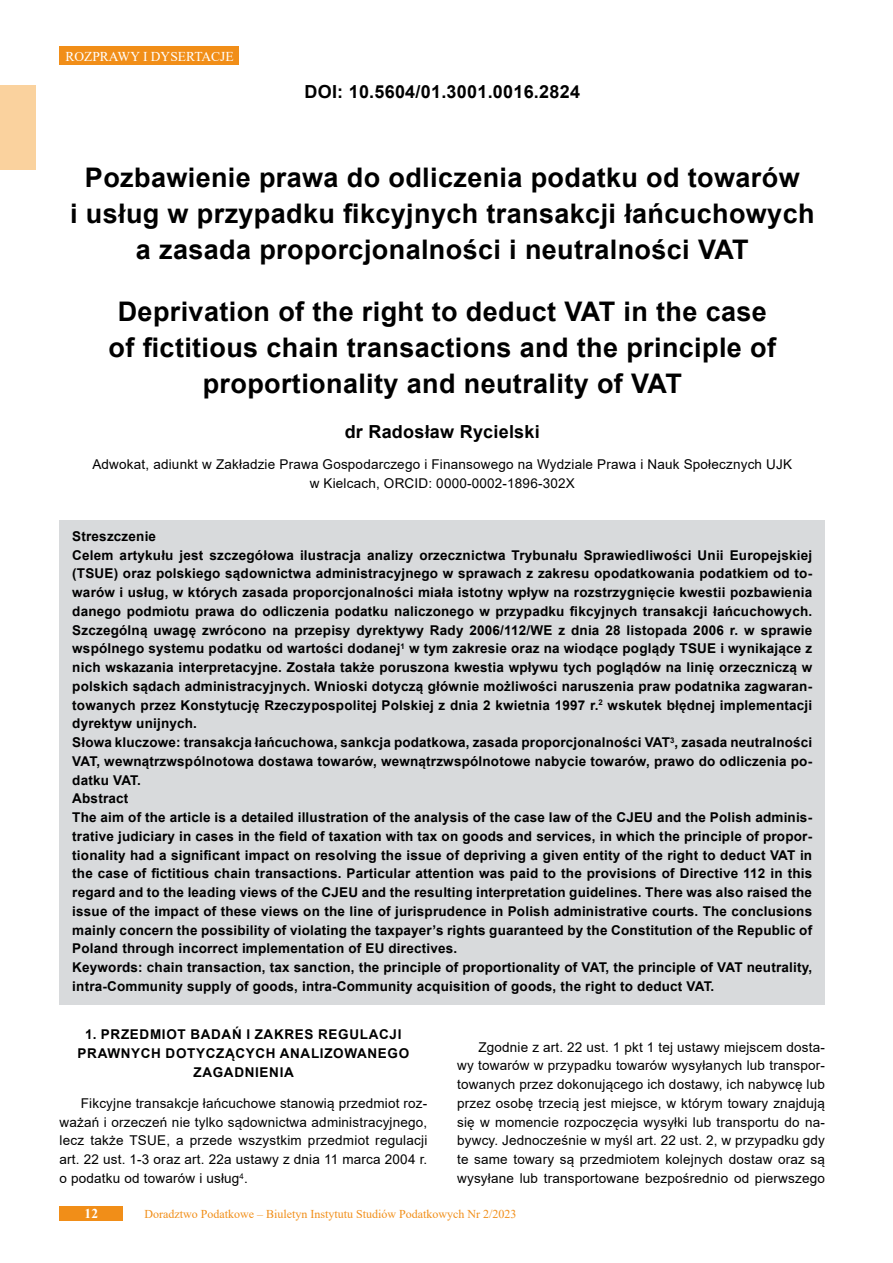
<style>
.page{position:relative;width:893px;height:1263px;background:#fff}
.page>*{position:absolute;margin:0;border:0;box-sizing:border-box;transform-origin:0 0}
.tytul{font:700 27px/36px "Arial";letter-spacing:.015em;color:#000;text-align:center}
.doi{font:700 18px "Arial";letter-spacing:.015em;color:#000}
.autor1{font:700 18px "Arial";letter-spacing:.015em;color:#000}
.lead{font:700 13.5px/18.8px "Arial";letter-spacing:.015em;color:#000;text-align:justify}
.tekst{font:13.5px/18.8px "Arial";letter-spacing:.015em;color:#000;text-align:justify}
.inf_o_autorze{font:13.5px/18.8px "Arial";letter-spacing:.015em;color:#000;text-align:center}
.Srodtytul{font:700 13.5px/18.8px "Arial";letter-spacing:.05em;color:#000;text-align:center}
.t1{font:13.5px "Times New Roman";color:#fff}
.t2{font:700 13.5px "Times New Roman";color:#fff}
.t3{font:12px "Times New Roman";color:#f18e18}
</style>
<div class="page">
<div style="left:60px;top:1205px;width:63px;height:15px;background:#f18e18"></div>
<div style="left:60px;top:46px;width:179px;height:19px;background:#f18e18"></div>
<div style="left:0;top:85px;width:36px;height:85px;background:#fad29e"></div>
<div style="left:60px;top:520px;width:765px;height:34px;background:#d8dadc"></div>
<div style="left:60px;top:539px;width:765px;height:203px;background:#d8dadc"></div>
<div style="left:60px;top:727px;width:765px;height:71px;background:#d8dadc"></div>
<div style="left:60px;top:783px;width:765px;height:34px;background:#d8dadc"></div>
<div style="left:60px;top:802px;width:765px;height:165px;background:#d8dadc"></div>
<div style="left:60px;top:952px;width:765px;height:52px;background:#d8dadc"></div>
<p class="t1" style="left:65px;top:47px;width:170px">ROZPRAWY I DYSERTACJE</p>
<p class="doi" style="left:304px;top:79px;width:277px">DOI: 10.5604/01.3001.0016.2824</p>
<p class="tytul" style="left:70px;top:160px;width:746px">Pozbawienie prawa do odliczenia podatku od towarów<br>i usług w przypadku fikcyjnych transakcji łańcuchowych a zasada proporcjonalności i neutralności VAT</p>
<p class="tytul" style="left:109px;top:294px;width:669px">Deprivation of the right to deduct VAT in the case of fictitious chain transactions and the principle of proportionality and neutrality of VAT</p>
<p class="autor1" style="left:345px;top:419px;width:197px">dr Radosław Rycielski</p>
<p class="inf_o_autorze" style="left:92px;top:455px;width:701px">Adwokat, adiunkt w Zakładzie Prawa Gospodarczego i Finansowego na Wydziale Prawa i Nauk Społecznych UJK w Kielcach, ORCID: 0000-0002-1896-302X</p>
<p class="lead" style="left:72px;top:527px;width:85px">Streszczenie</p>
<p class="lead" style="left:72px;top:546px;width:741px">Celem artykułu jest szczegółowa ilustracja analizy orzecznictwa Trybunału Sprawiedliwości Unii Europejskiej (TSUE) oraz polskiego sądownictwa administracyjnego w sprawach z zakresu opodatkowania podatkiem od to&shy;warów i usług, w których zasada proporcjonalności miała istotny wpływ na rozstrzygnięcie kwestii pozbawienia danego podmiotu prawa do odliczenia podatku naliczonego w przypadku fikcyjnych transakcji łańcuchowych.<br>Szczególną uwagę zwrócono na przepisy dyrektywy Rady 2006/112/WE z dnia 28 listopada 2006 r. w sprawie wspólnego systemu podatku od wartości dodanej<sup>1</sup> w tym zakresie oraz na wiodące poglądy TSUE i wynikające z nich wskazania interpretacyjne. Została także poruszona kwestia wpływu tych poglądów na linię orzeczniczą w polskich sądach administracyjnych. Wnioski dotyczą głównie możliwości naruszenia praw podatnika zagwaran&shy;towanych przez Konstytucję Rzeczypospolitej Polskiej z dnia 2 kwietnia 1997 r.<sup>2</sup> wskutek błędnej implementacji dyrektyw unijnych.</p>
<p class="lead" style="left:72px;top:733px;width:741px">Słowa kluczowe: transakcja łańcuchowa, sankcja podatkowa, zasada proporcjonalności VAT<sup>3</sup>, zasada neutralności VAT, wewnątrzwspólnotowa dostawa towarów, wewnątrzwspólnotowe nabycie towarów, prawo do odliczenia po&shy;datku VAT.</p>
<p class="lead" style="left:72px;top:789px;width:58px">Abstract</p>
<p class="lead" style="left:72px;top:808px;width:741px">The aim of the article is a detailed illustration of the analysis of the case law of the CJEU and the Polish adminis&shy;trative judiciary in cases in the field of taxation with tax on goods and services, in which the principle of propor&shy;tionality had a significant impact on resolving the issue of depriving a given entity of the right to deduct VAT in the case of fictitious chain transactions. Particular attention was paid to the provisions of Directive 112 in this regard and to the leading views of the CJEU and the resulting interpretation guidelines. There was also raised the issue of the impact of these views on the line of jurisprudence in Polish administrative courts. The conclusions mainly concern the possibility of violating the taxpayer’s rights guaranteed by the Constitution of the Republic of Poland through incorrect implementation of EU directives.</p>
<p class="lead" style="left:72px;top:958px;width:741px">Keywords: chain transaction, tax sanction, the principle of proportionality of VAT, the principle of VAT neutrality, intra-Community supply of goods, intra-Community acquisition of goods, the right to deduct VAT.</p>
<p class="Srodtytul" style="left:78px;top:1025px;width:333px">1. PRZEDMIOT BADAŃ I ZAKRES REGULACJI<br>PRAWNYCH DOTYCZĄCYCH ANALIZOWANEGO<br>ZAGADNIENIA</p>
<p class="tekst" style="left:60px;top:1094px;width:369px;text-indent:21px">Fikcyjne transakcje łańcuchowe stanowią przedmiot roz&shy;ważań i orzeczeń nie tylko sądownictwa administracyjnego, lecz także TSUE, a przede wszystkim przedmiot regulacji art. 22 ust. 1-3 oraz art. 22a ustawy z dnia 11 marca 2004 r. o podatku od towarów i usług<sup>4</sup>.</p>
<p class="tekst" style="left:457px;top:1037px;width:369px;text-indent:21px">Zgodnie z art. 22 ust. 1 pkt 1 tej ustawy miejscem dosta&shy;wy towarów w przypadku towarów wysyłanych lub transpor&shy;towanych przez dokonującego ich dostawy, ich nabywcę lub przez osobę trzecią jest miejsce, w którym towary znajdują się w momencie rozpoczęcia wysyłki lub transportu do na&shy;bywcy. Jednocześnie w myśl art. 22 ust. 2, w przypadku gdy te same towary są przedmiotem kolejnych dostaw oraz są wysyłane lub transportowane bezpośrednio od pierwszego</p>
<p class="t2" style="left:85px;top:1204px;width:15px">12</p>
<p class="t3" style="left:145px;top:1205px;width:373px">Doradztwo Podatkowe – Biuletyn Instytutu Studiów Podatkowych Nr 2/2023</p>
</div>
